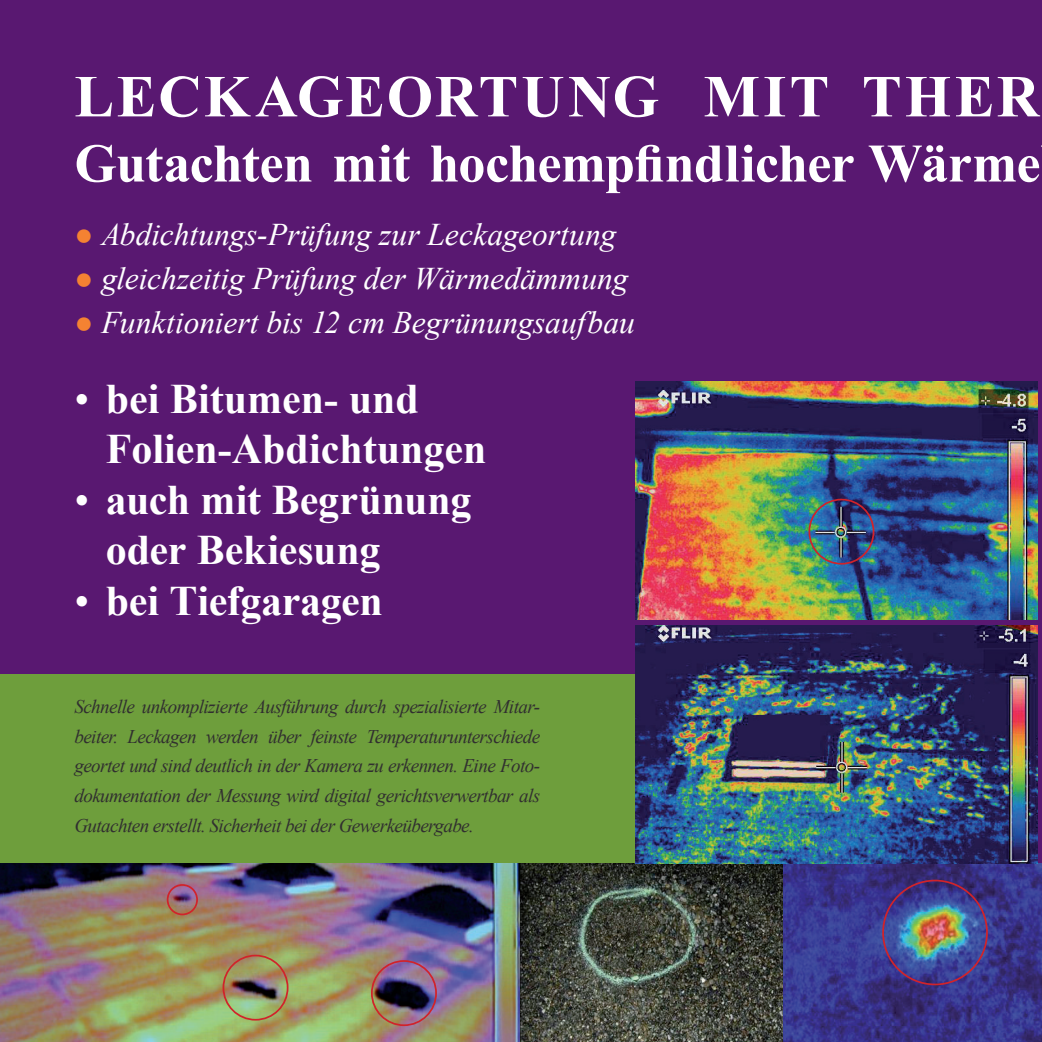
<style>
.page{position:relative;width:1042px;height:1042px;background:#fff}
.page>*{position:absolute;margin:0;border:0;box-sizing:border-box;transform-origin:0 0}
.t1{font:700 59.5px "Times New Roman";letter-spacing:.04em;color:#fff}
.t2{font:700 54.25px "Times New Roman";letter-spacing:-.015em;color:#fff}
.t3{font:700 42px/50.4px "Times New Roman";color:#fff}
.t4{font:italic 31.5px "Times New Roman";color:#fff}
.t5{font:italic 19.25px/29.8px "Times New Roman";letter-spacing:-.03em;color:#312f30;text-align:justify}
.s1{color:#f48232}
.s2{font-weight:400}
</style>
<div class="page">
<div style="left:0;top:0;width:1042px;height:863px;background:#591871"></div>
<div style="left:0;top:674px;width:636px;height:189px;background:#6e9e3c"></div>
<img style="left:0;top:863px;width:1042px;height:179px">
<img style="left:882px;top:879px;width:106px;height:106px">
<img style="left:635px;top:382px;width:402px;height:238px">
<img style="left:635px;top:625px;width:402px;height:238px">
<img style="left:371px;top:960px;width:66px;height:66px">
<img style="left:222px;top:954px;width:66px;height:66px">
<svg style="left:167px;top:884px;width:31px;height:31px"></svg>
<img style="left:808px;top:499px;width:66px;height:65px">
<h1 class="t1" style="left:74px;top:55px;width:966px">LECKAGEORTUNG MIT THER</h1>
<h2 class="t2" style="left:74px;top:126px;width:967px">Gutachten mit hochempfindlicher Wärme</h2>
<h3 class="t4" style="left:74px;top:213px;width:543px"><span class="s1">●</span> Abdichtungs-Prüfung zur Leckageortung</h3>
<h3 class="t4" style="left:74px;top:257px;width:555px"><span class="s1">●</span> gleichzeitig Prüfung der Wärmedämmung</h3>
<h3 class="t4" style="left:74px;top:300px;width:562px"><span class="s1">●</span> Funktioniert bis 12 cm Begrünungsaufbau</h3>
<h3 class="t3" style="left:106px;top:373px;width:382px;text-indent:-32px"><span class="s2">•</span> bei Bitumen- und<br>Folien-Abdichtungen</h3>
<h3 class="t3" style="left:106px;top:473px;width:367px;text-indent:-32px"><span class="s2">•</span> auch mit Begrünung oder Bekiesung</h3>
<h3 class="t3" style="left:74px;top:574px;width:310px"><span class="s2">•</span> bei Tiefgaragen</h3>
<p class="t5" style="left:74px;top:691px;width:467px">Schnelle unkomplizierte Ausführung durch spezialisierte Mitar&shy;beiter. Leckagen werden über feinste Temperaturunterschiede geortet und sind deutlich in der Kamera zu erkennen. Eine Foto&shy;dokumentation der Messung wird digital gerichtsverwertbar als Gutachten erstellt. Sicherheit bei der Gewerkeübergabe.</p>
</div>
